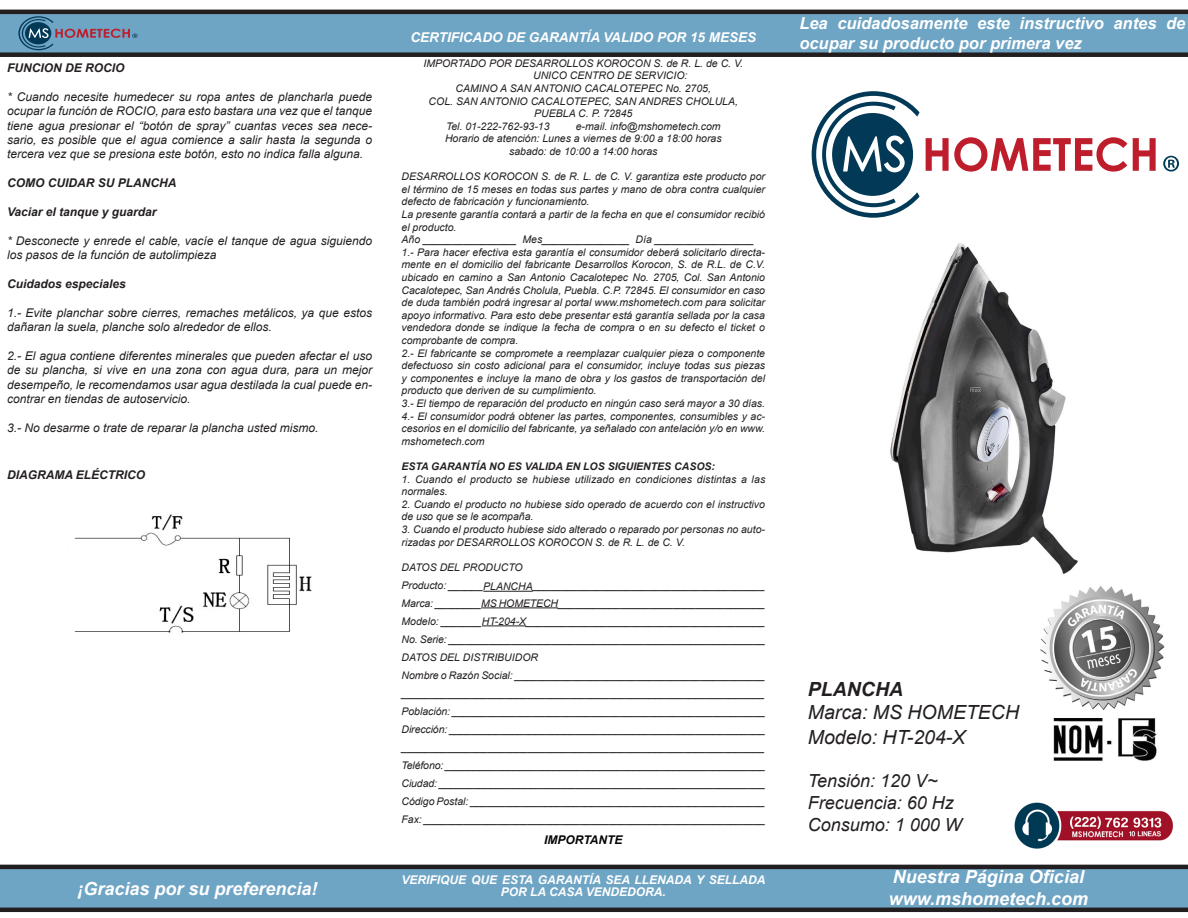
<style>
.page{position:relative;width:1188px;height:918px;background:#fff}
.page>*{position:absolute;margin:0;border:0;box-sizing:border-box;transform-origin:0 0}
.t1{font:italic 19.5px "Arial";color:#231f20}
.t2{font:italic 700 19.5px "Arial";color:#231f20}
.t3{font:italic 700 18px "Arial";color:#fff}
.t4{font:italic 18px "Arial";color:#231f20}
.t5{font:italic 700 16.5px/19.8px "Arial";color:#fff}
.t6{font:italic 700 13.5px "Arial";color:#fff}
.t7{font:italic 12px/14.4px "Arial";color:#231f20;text-align:justify}
.t8{font:italic 700 12px "Arial";color:#231f20}
.t9{font:italic 700 12px "Arial";color:#fff}
.t10{font:italic 700 12px "Arial";color:#050503}
.t11{font:italic 10.5px/12.6px "Arial";color:#231f20}
.t12{font:italic 700 10.5px "Arial";color:#231f20}
</style>
<div class="page">
<img style="left:890px;top:243px;width:188px;height:331px">
<svg style="left:926px;top:137px;width:201px;height:35px"></svg>
<svg style="left:1133px;top:138px;width:23px;height:33px"></svg>
<svg style="left:1163px;top:156px;width:16px;height:16px"></svg>
<svg style="left:812px;top:91px;width:108px;height:127px"></svg>
<div style="left:0;top:867px;width:1188px;height:43px;background:#6ea4c4"></div>
<hr style="left:0;top:908px;width:1188px;height:4px;background:#231f20">
<hr style="left:0;top:865px;width:1188px;height:4px;background:#231f20">
<img style="left:1040px;top:586px;width:125px;height:124px">
<img style="left:1053px;top:719px;width:104px;height:42px">
<div style="left:0;top:12px;width:1188px;height:43px;background:#6ea4c4"></div>
<div style="left:0;top:52px;width:1188px;height:5px;background:#231f20"></div>
<hr style="left:0;top:10px;width:1188px;height:4px;background:#231f20">
<hr style="left:483px;top:591px;width:50px;height:1px;background:#231f20">
<hr style="left:481px;top:608px;width:77px;height:1px;background:#231f20">
<hr style="left:482px;top:626px;width:44px;height:1px;background:#231f20">
<svg style="left:18px;top:16px;width:119px;height:34px"></svg>
<img style="left:74px;top:514px;width:238px;height:119px">
<img style="left:980px;top:802px;width:208px;height:68px">
<p class="t6" style="left:411px;top:28px;width:347px">CERTIFICADO DE GARANTÍA VALIDO POR 15 MESES</p>
<p class="t11" style="left:423px;top:57px;width:321px">IMPORTADO POR DESARROLLOS KOROCON S. de R. L. de C. V.</p>
<p class="t11" style="left:533px;top:70px;width:156px">UNICO CENTRO DE SERVICIO:</p>
<p class="t11" style="left:456px;top:82px;width:257px">CAMINO A SAN ANTONIO CACALOTEPEC No. 2705,</p>
<p class="t11" style="left:429px;top:95px;width:311px">COL. SAN ANTONIO CACALOTEPEC, SAN ANDRES CHOLULA,</p>
<p class="t11" style="left:534px;top:107px;width:100px">PUEBLA C. P. 72845</p>
<p class="t11" style="left:446px;top:120px;width:105px">Tel. 01-222-762-93-13</p>
<p class="t11" style="left:576px;top:120px;width:146px">e-mail. info@mshometech.com</p>
<p class="t11" style="left:445px;top:133px;width:278px">Horario de atención: Lunes a viernes de 9:00 a 18:00 horas</p>
<p class="t11" style="left:509px;top:145px;width:150px">sabado: de 10:00 a 14:00 horas</p>
<p class="t11" style="left:402px;top:170px;width:365px;text-align:justify">DESARROLLOS KOROCON S. de R. L. de C. V. garantiza este producto por el término de 15 meses en todas sus partes y mano de obra contra cualquier defecto de fabricación y funcionamiento.</p>
<p class="t11" style="left:402px;top:208px;width:365px">La presente garantía contará a partir de la fecha en que el consumidor recibió el producto.</p>
<p class="t11" style="left:402px;top:233px;width:354px">Año ________________ Mes_______________ Día _________________</p>
<p class="t11" style="left:402px;top:246px;width:365px;text-align:justify">1.- Para hacer efectiva esta garantía el consumidor deberá solicitarlo directa&shy;mente en el domicilio del fabricante Desarrollos Korocon, S. de R.L. de C.V. ubicado en camino a San Antonio Cacalotepec No. 2705, Col. San Antonio Cacalotepec, San Andrés Cholula, Puebla. C.P. 72845. El consumidor en caso de duda también podrá ingresar al portal www.mshometech.com para solicitar apoyo informativo. Para esto debe presentar está garantía sellada por la casa vendedora donde se indique la fecha de compra o en su defecto el ticket o comprobante de compra.</p>
<p class="t11" style="left:402px;top:347px;width:365px;text-align:justify">2.- El fabricante se compromete a reemplazar cualquier pieza o componente defectuoso sin costo adicional para el consumidor, incluye todas sus piezas y componentes e incluye la mano de obra y los gastos de transportación del producto que deriven de su cumplimiento.</p>
<p class="t11" style="left:402px;top:397px;width:365px">3.- El tiempo de reparación del producto en ningún caso será mayor a 30 días.</p>
<p class="t11" style="left:402px;top:410px;width:365px;text-align:justify">4.- El consumidor podrá obtener las partes, componentes, consumibles y ac&shy;cesorios en el domicilio del fabricante, ya señalado con antelación y/o en www. mshometech.com</p>
<p class="t12" style="left:402px;top:459px;width:315px">ESTA GARANTÍA NO ES VALIDA EN LOS SIGUIENTES CASOS:</p>
<p class="t11" style="left:402px;top:473px;width:365px">1. Cuando el producto se hubiese utilizado en condiciones distintas a las normales.</p>
<p class="t11" style="left:402px;top:498px;width:365px">2. Cuando el producto no hubiese sido operado de acuerdo con el instructivo de uso que se le acompaña.</p>
<p class="t11" style="left:402px;top:523px;width:365px">3. Cuando el producto hubiese sido alterado o reparado por personas no auto&shy;rizadas por DESARROLLOS KOROCON S. de R. L. de C. V.</p>
<p class="t11" style="left:402px;top:561px;width:123px">DATOS DEL PRODUCTO</p>
<p class="t11" style="left:402px;top:579px;width:365px">Producto: ______PLANCHA________________________________________</p>
<p class="t11" style="left:402px;top:597px;width:365px">Marca: ________MS HOMETECH____________________________________</p>
<p class="t11" style="left:402px;top:615px;width:365px">Modelo: _______HT-204-X_________________________________________</p>
<p class="t11" style="left:402px;top:633px;width:365px">No. Serie: _______________________________________________________</p>
<p class="t11" style="left:402px;top:651px;width:138px">DATOS DEL DISTRIBUIDOR</p>
<p class="t11" style="left:402px;top:669px;width:365px">Nombre o Razón Social: ___________________________________________</p>
<p class="t11" style="left:402px;top:687px;width:365px">_______________________________________________________________</p>
<p class="t11" style="left:402px;top:705px;width:365px">Población: ______________________________________________________</p>
<p class="t11" style="left:402px;top:720px;width:365px;line-height:18px">Dirección: _______________________________________________________ _______________________________________________________________</p>
<p class="t11" style="left:402px;top:759px;width:365px">Teléfono: ________________________________________________________</p>
<p class="t11" style="left:402px;top:777px;width:365px">Ciudad: _________________________________________________________</p>
<p class="t11" style="left:402px;top:795px;width:365px">Código Postal: ___________________________________________________</p>
<p class="t11" style="left:402px;top:813px;width:365px">Fax: ___________________________________________________________</p>
<p class="t10" style="left:544px;top:832px;width:80px">IMPORTANTE</p>
<p class="t9" style="left:402px;top:872px;width:366px">VERIFIQUE QUE ESTA GARANTÍA SEA LLENADA Y SELLADA</p>
<p class="t8" style="left:7px;top:60px;width:119px">FUNCION DE ROCIO</p>
<p class="t7" style="left:7px;top:90px;width:367px">* Cuando necesite humedecer su ropa antes de plancharla puede ocupar la función de ROCIO, para esto bastara una vez que el tanque tiene agua presionar el “botón de spray” cuantas veces sea nece&shy;sario, es posible que el agua comience a salir hasta la segunda o tercera vez que se presiona este botón, esto no indica falla alguna.</p>
<p class="t8" style="left:7px;top:175px;width:171px">COMO CUIDAR SU PLANCHA</p>
<p class="t8" style="left:7px;top:204px;width:151px">Vaciar el tanque y guardar</p>
<p class="t7" style="left:7px;top:234px;width:367px">* Desconecte y enrede el cable, vacíe el tanque de agua siguiendo los pasos de la función de autolimpieza</p>
<p class="t8" style="left:7px;top:276px;width:120px">Cuidados especiales</p>
<p class="t7" style="left:7px;top:306px;width:367px">1.- Evite planchar sobre cierres, remaches metálicos, ya que estos dañaran la suela, planche solo alrededor de ellos.</p>
<p class="t7" style="left:7px;top:349px;width:367px">2.- El agua contiene diferentes minerales que pueden afectar el uso de su plancha, si vive en una zona con agua dura, para un mejor desempeño, le recomendamos usar agua destilada la cual puede en&shy;contrar en tiendas de autoservicio.</p>
<p class="t7" style="left:7px;top:421px;width:313px">3.- No desarme o trate de reparar la plancha usted mismo.</p>
<p class="t8" style="left:7px;top:467px;width:140px">DIAGRAMA ELÉCTRICO</p>
<p class="t3" style="left:77px;top:877px;width:242px">¡Gracias por su preferencia!</p>
<p class="t9" style="left:501px;top:884px;width:167px">POR LA CASA VENDEDORA.</p>
<p class="t5" style="left:799px;top:14px;width:388px">Lea cuidadosamente este instructivo antes de ocupar su producto por primera vez</p>
<p class="t2" style="left:808px;top:676px;width:97px">PLANCHA</p>
<p class="t1" style="left:808px;top:700px;width:213px">Marca: MS HOMETECH</p>
<p class="t1" style="left:808px;top:725px;width:159px">Modelo: HT-204-X</p>
<p class="t4" style="left:808px;top:769px;width:131px">Tensión: 120 V~</p>
<p class="t4" style="left:808px;top:791px;width:148px">Frecuencia: 60 Hz</p>
<p class="t4" style="left:808px;top:813px;width:156px">Consumo: 1 000 W</p>
<p class="t3" style="left:893px;top:865px;width:193px">Nuestra Página Oficial</p>
<p class="t3" style="left:889px;top:887px;width:201px">www.mshometech.com</p>
</div>
